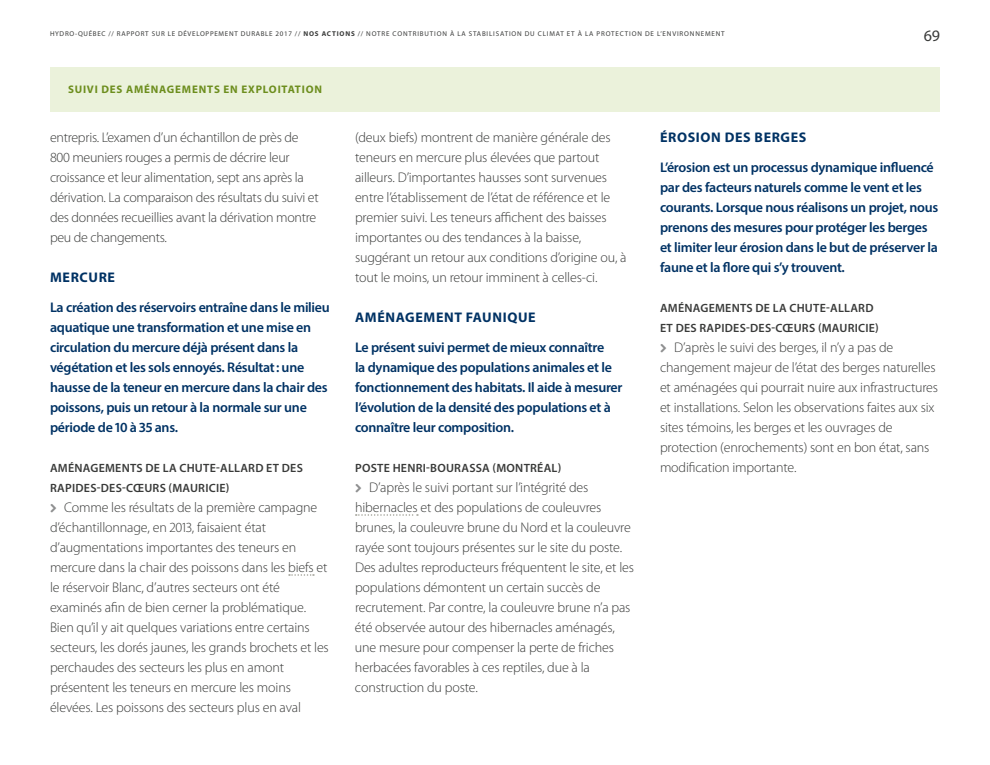
<style>
.page{position:relative;width:990px;height:765px;background:#fff}
.page>*{position:absolute;margin:0;border:0;box-sizing:border-box;transform-origin:0 0}
.t1{font:16px "Myriad Pro";color:#393a39}
.t2{font:300 14px/20px "Myriad Pro";letter-spacing:-.01em;color:#393a39}
.P{font:600 14px/20px "Myriad Pro";letter-spacing:-.02em;color:#003264}
.t3{font:700 14px "Myriad Pro";letter-spacing:.045em;color:#003264}
.H5__10_s_b{font:600 12px/20px "Myriad Pro";letter-spacing:.02em;color:#393a39}
.t4{font:700 11px "Myriad Pro";letter-spacing:.07em;color:#6d8e1e}
.t5{font:7px "Myriad Pro";letter-spacing:.12em;color:#393a39}
.s1{font-weight:700}
</style>
<div class="page">
<svg style="left:356px;top:514px;width:62px;height:2px"></svg>
<svg style="left:289px;top:574px;width:25px;height:2px"></svg>
<div style="left:50px;top:67px;width:890px;height:44px;background:#ebf2db"></div>
<p class="t5" style="left:50px;top:29px;width:676px">HYDRO-QUÉBEC // RAPPORT SUR LE DÉVELOPPEMENT DURABLE 2017 // <span class="s1">NOS ACTIONS</span> // NOTRE CONTRIBUTION À LA STABILISATION DU CLIMAT ET À LA PROTECTION DE L’ENVIRONNEMENT</p>
<p class="t4" style="left:68px;top:82px;width:255px">SUIVI DES AMÉNAGEMENTS EN EXPLOITATION</p>
<p class="t1" style="left:924px;top:25px;width:18px">69</p>
<p class="t2" style="left:50px;top:128px;width:270px">entrepris. L’examen d’un échantillon de près de 800 meuniers rouges a permis de décrire leur croissance et leur alimentation, sept ans après la dérivation. La comparaison des résultats du suivi et des données recueillies avant la dérivation montre peu de changements.</p>
<h4 class="t3" style="left:50px;top:268px;width:67px">MERCURE</h4>
<p class="P" style="left:50px;top:297px;width:281px">La création des réservoirs entraîne dans le milieu aquatique une transformation et une mise en circulation du mercure déjà présent dans la végétation et les sols ennoyés. Résultat: une hausse de la teneur en mercure dans la chair des poissons, puis un retour à la normale sur une période de 10 à 35 ans.</p>
<p class="H5__10_s_b" style="left:50px;top:458px;width:254px">AMÉNAGEMENTS DE LA CHUTE-ALLARD ET DES<br>RAPIDES-DES-CŒURS (MAURICIE)</p>
<p class="t2" style="left:50px;top:498px;width:280px;text-indent:14px">Comme les résultats de la première campagne d’échantillonnage, en 2013, faisaient état d’augmentations importantes des teneurs en mercure dans la chair des poissons dans les biefs et le réservoir Blanc, d’autres secteurs ont été examinés afin de bien cerner la problématique.<br>Bien qu’il y ait quelques variations entre certains secteurs, les dorés jaunes, les grands brochets et les perchaudes des secteurs les plus en amont présentent les teneurs en mercure les moins élevées. Les poissons des secteurs plus en aval</p>
<p class="t2" style="left:355px;top:128px;width:273px">(deux biefs) montrent de manière générale des teneurs en mercure plus élevées que partout ailleurs. D’importantes hausses sont survenues entre l’établissement de l’état de référence et le premier suivi. Les teneurs affichent des baisses importantes ou des tendances à la baisse, suggérant un retour aux conditions d’origine ou, à tout le moins, un retour imminent à celles-ci.</p>
<h4 class="t3" style="left:355px;top:308px;width:182px">AMÉNAGEMENT FAUNIQUE</h4>
<p class="P" style="left:355px;top:337px;width:269px">Le présent suivi permet de mieux connaître<br>la dynamique des populations animales et le fonctionnement des habitats. Il aide à mesurer l’évolution de la densité des populations et à connaître leur composition.</p>
<p class="H5__10_s_b" style="left:355px;top:458px;width:208px">POSTE HENRI-BOURASSA (MONTRÉAL)</p>
<p class="t2" style="left:355px;top:478px;width:281px;text-indent:14px">D’après le suivi portant sur l’intégrité des hibernacles et des populations de couleuvres brunes, la couleuvre brune du Nord et la couleuvre rayée sont toujours présentes sur le site du poste.<br>Des adultes reproducteurs fréquentent le site, et les populations démontent un certain succès de recrutement. Par contre, la couleuvre brune n’a pas été observée autour des hibernacles aménagés, une mesure pour compenser la perte de friches herbacées favorables à ces reptiles, due à la construction du poste.</p>
<h4 class="t3" style="left:660px;top:128px;width:148px">ÉROSION DES BERGES</h4>
<p class="P" style="left:660px;top:157px;width:280px">L’érosion est un processus dynamique influencé par des facteurs naturels comme le vent et les courants. Lorsque nous réalisons un projet, nous prenons des mesures pour protéger les berges et limiter leur érosion dans le but de préserver la faune et la flore qui s’y trouvent.</p>
<p class="H5__10_s_b" style="left:660px;top:298px;width:220px">AMÉNAGEMENTS DE LA CHUTE-ALLARD<br>ET DES RAPIDES-DES-CŒURS (MAURICIE)</p>
<p class="t2" style="left:660px;top:338px;width:280px;text-indent:14px">D’après le suivi des berges, il n’y a pas de changement majeur de l’état des berges naturelles et aménagées qui pourrait nuire aux infrastructures et installations. Selon les observations faites aux six sites témoins, les berges et les ouvrages de protection (enrochements) sont en bon état, sans modification importante.</p>
</div>
